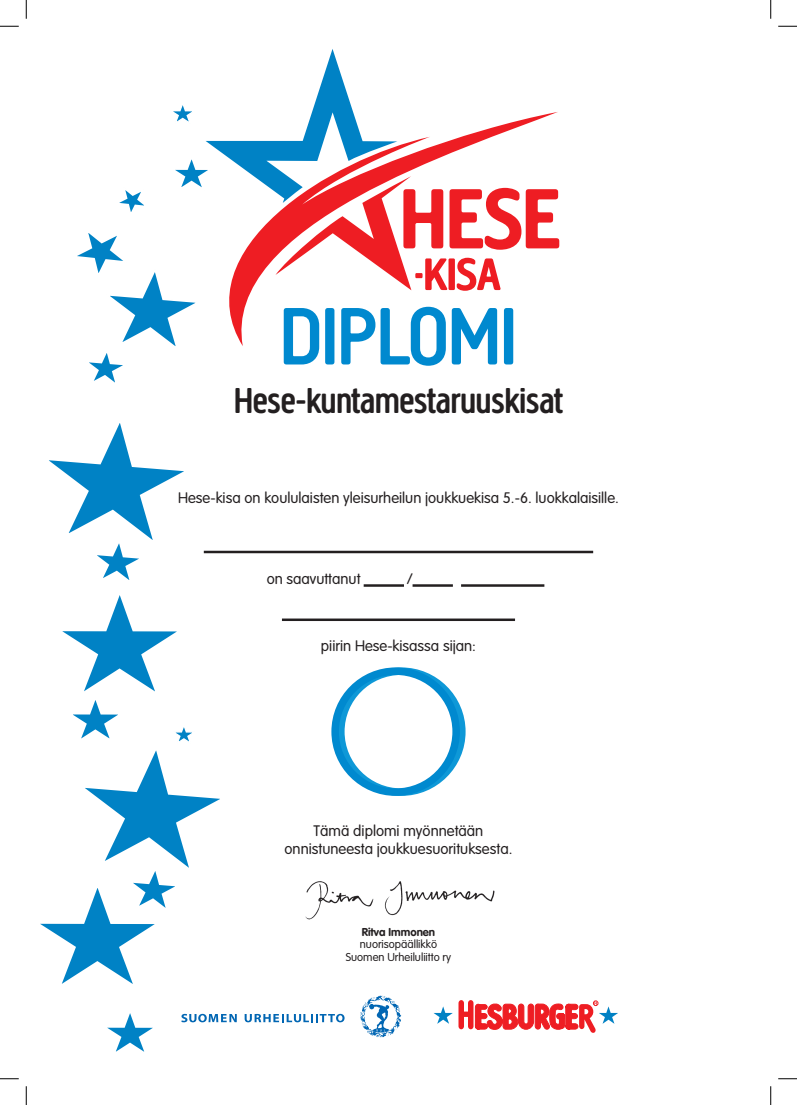
<style>
.page{position:relative;width:797px;height:1105px;background:#fff}
.page>*{position:absolute;margin:0;border:0;box-sizing:border-box;transform-origin:0 0}
.t1{font:500 84.62px "Creighton Pro";color:#0089cf}
.t2{font:500 37.5px "Creighton Pro";color:#231f20}
.t3{font:15px/18px "Vagrouli";color:#231f20;text-align:center}
.t4{font:11.25px/12.5px "Vagrouli";color:#231f20;text-align:center}
.t5{font:11.25px "Vagroubo";color:#231f20}
</style>
<div class="page">
<svg style="left:433px;top:1000px;width:185px;height:33px"></svg>
<svg style="left:181px;top:1014px;width:56px;height:8px"></svg>
<svg style="left:245px;top:1014px;width:99px;height:8px"></svg>
<svg style="left:360px;top:995px;width:41px;height:42px"></svg>
<div style="left:337px;top:667px;width:128px;height:129px;border:8px solid #0e98d7;border-radius:50%"></div>
<div style="left:331px;top:667px;width:129px;height:129px;border:8px solid #0089cf;border-radius:50%"></div>
<hr style="left:204px;top:551px;width:389px;height:2px;background:#231f20">
<hr style="left:282px;top:618px;width:233px;height:3px;background:#231f20">
<hr style="left:363px;top:584px;width:41px;height:3px;background:#231f20">
<hr style="left:412px;top:584px;width:41px;height:3px;background:#231f20">
<hr style="left:461px;top:584px;width:83px;height:3px;background:#231f20">
<img style="left:305px;top:881px;width:190px;height:39px">
<svg style="left:107px;top:1013px;width:46px;height:39px"></svg>
<svg style="left:40px;top:423px;width:191px;height:561px"></svg>
<svg style="left:77px;top:49px;width:482px;height:334px"></svg>
<svg style="left:0;top:25px;width:19px;height:2px"></svg>
<svg style="left:778px;top:25px;width:19px;height:2px"></svg>
<svg style="left:0;top:1078px;width:19px;height:1px"></svg>
<svg style="left:778px;top:1078px;width:19px;height:1px"></svg>
<svg style="left:25px;top:0;width:2px;height:19px"></svg>
<svg style="left:25px;top:1086px;width:2px;height:19px"></svg>
<svg style="left:770px;top:0;width:1px;height:19px"></svg>
<svg style="left:770px;top:1086px;width:1px;height:19px"></svg>
<h1 class="t1" style="left:280px;top:288px;width:238px">DIPLOMI</h1>
<h2 class="t2" style="left:234px;top:379px;width:330px">Hese-kuntamestaruuskisat</h2>
<p class="t3" style="left:178px;top:489px;width:442px">Hese-kisa on koululaisten yleisurheilun joukkuekisa 5.-6. luokkalaisille.</p>
<p class="t3" style="left:267px;top:570px;width:95px">on saavuttanut</p>
<p class="t3" style="left:407px;top:570px;width:8px">/</p>
<p class="t3" style="left:321px;top:636px;width:156px">piirin Hese-kisassa sijan:</p>
<p class="t3" style="left:284px;top:821px;width:229px">Tämä diplomi myönnetään onnistuneesta joukkuesuorituksesta.</p>
<p class="t5" style="left:362px;top:925px;width:75px">Ritva Immonen</p>
<p class="t4" style="left:346px;top:938px;width:107px">nuorisopäällikkö<br>Suomen Urheiluliitto ry</p>
</div>
